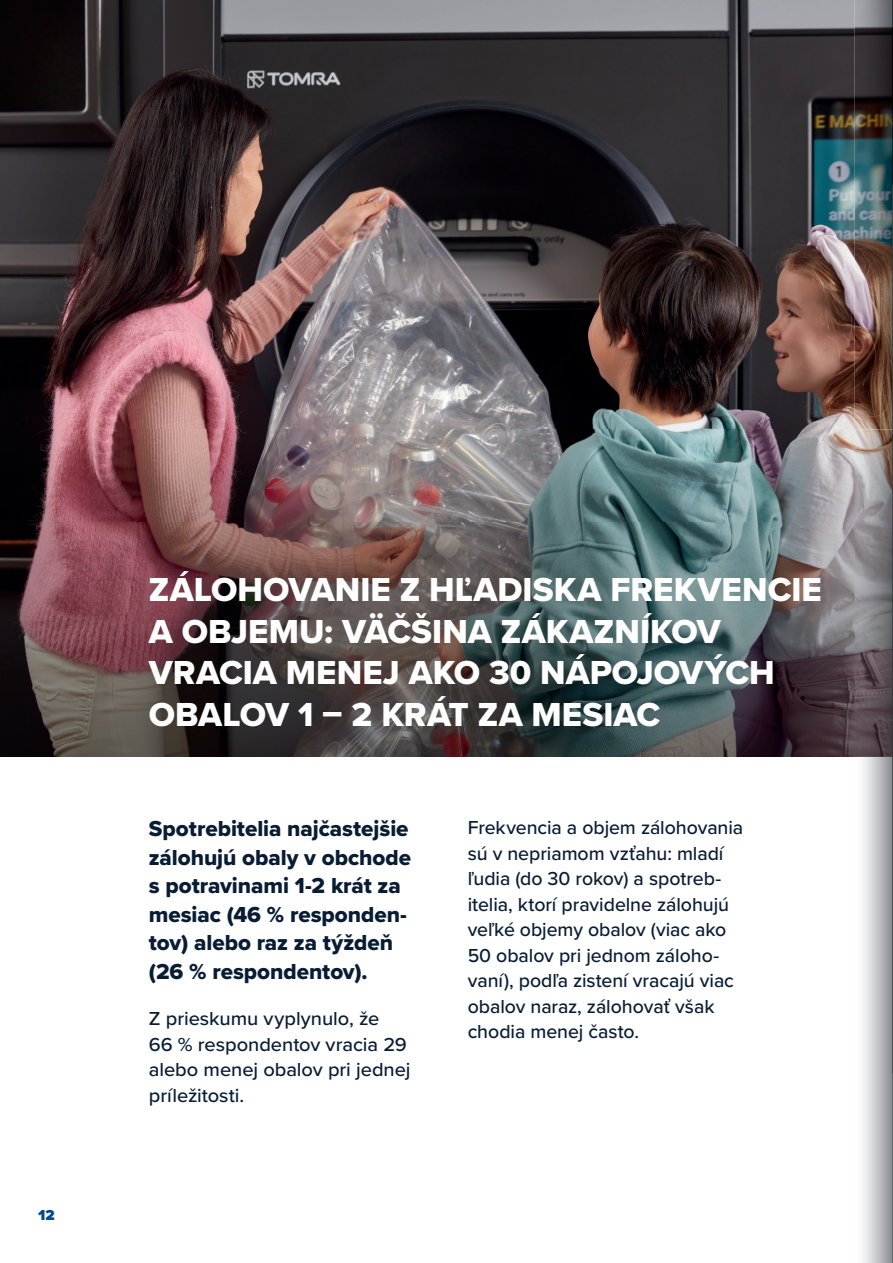
<style>
.page{position:relative;width:893px;height:1263px;background:#fff}
.page>*{position:absolute;margin:0;border:0;box-sizing:border-box;transform-origin:0 0}
.t1{font:34.5px/41.4px "Proxima Nova Extrabld";color:#fff}
.t2{font:22.5px/28.5px "Proxima Nova Extrabld";color:#081c34}
.t3{font:500 19.5px/25.5px "Proxima Nova";letter-spacing:-.005em;color:#081c34}
.t4{font:900 15px "Proxima Nova";color:#004a8d}
</style>
<div class="page">
<img style="left:0;top:0;width:855px;height:429px">
<img style="left:0;top:429px;width:855px;height:328px">
<img style="left:855px;top:0;width:38px;height:1263px">
<img style="left:855px;top:757px;width:37px;height:1px">
<img style="left:892px;top:429px;width:1px;height:328px">
<p class="t4" style="left:38px;top:1204px;width:18px">12</p>
<h1 class="t1" style="left:149px;top:569px;width:675px">ZÁLOHOVANIE Z HĽADISKA FREKVENCIE<br>A OBJEMU: VÄČŠINA ZÁKAZNÍKOV<br>VRACIA MENEJ AKO 30 NÁPOJOVÝCH<br>OBALOV 1 – 2 KRÁT ZA MESIAC</h1>
<p class="t2" style="left:149px;top:814px;width:264px">Spotrebitelia najčastejšie zálohujú obaly v obchode s potravinami 1-2 krát za mesiac (46 % responden&shy;tov) alebo raz za týždeň (26 % respondentov).</p>
<p class="t3" style="left:149px;top:1005px;width:263px">Z prieskumu vyplynulo, že<br>66 % respondentov vracia 29 alebo menej obalov pri jednej príležitosti.</p>
<p class="t3" style="left:468px;top:814px;width:277px">Frekvencia a objem zálohovania sú v nepriamom vzťahu: mladí ľudia (do 30 rokov) a spotreb&shy;itelia, ktorí pravidelne zálohujú veľké objemy obalov (viac ako<br>50 obalov pri jednom záloho&shy;vaní), podľa zistení vracajú viac obalov naraz, zálohovať však chodia menej často.</p>
</div>
